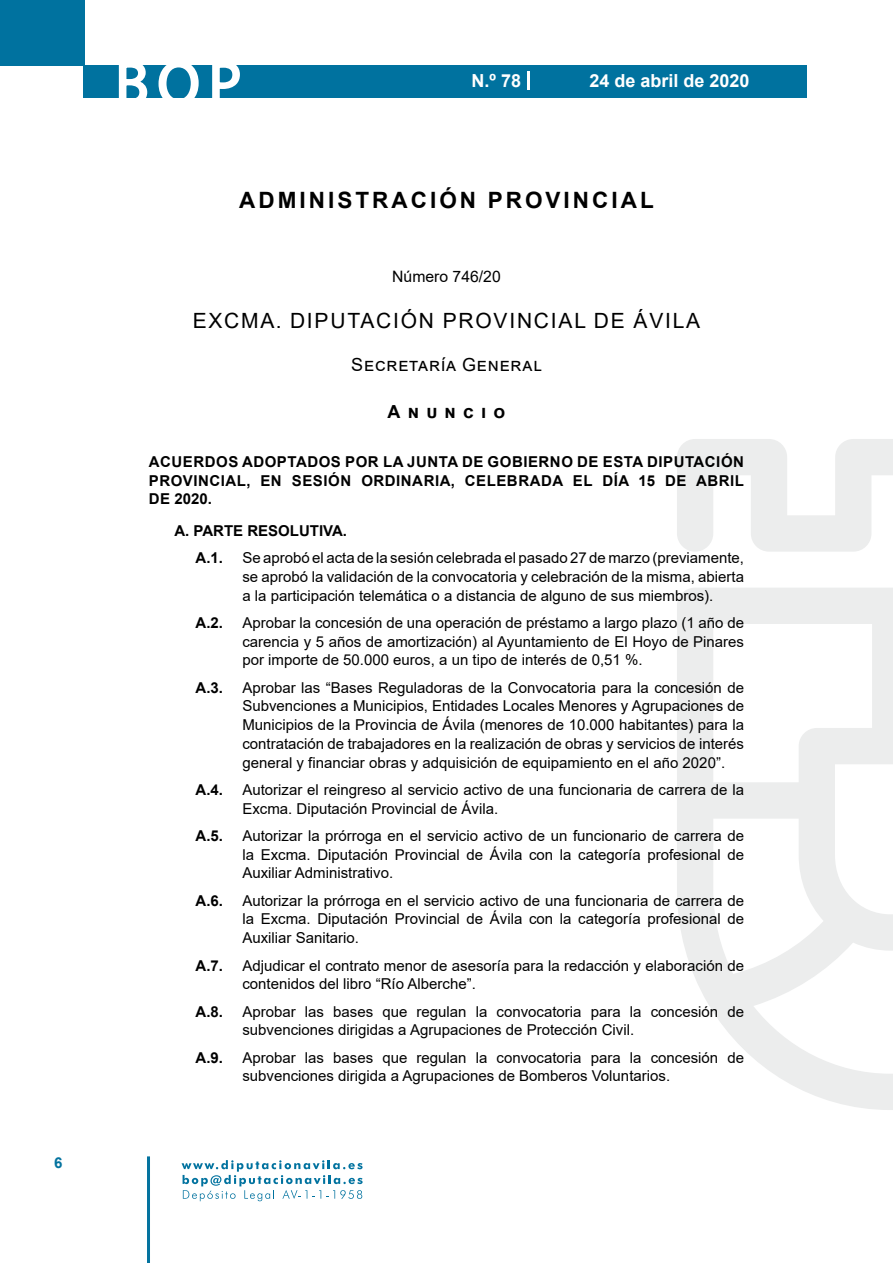
<style>
.page{position:relative;width:893px;height:1263px;background:#fff}
.page>*{position:absolute;margin:0;border:0;box-sizing:border-box;transform-origin:0 0}
.t1{font:500 61.5px "Avant Garde";color:#fff}
.t2{font:700 22.5px "Arial";letter-spacing:.135em;color:#000}
.t3{font:21px "Arial";letter-spacing:.085em;color:#000}
.t4{font:700 18px "Arial";color:#fff}
.t5{font:18px "Arial";letter-spacing:.05em;color:#000}
.t6{font:700 18px "Arial";letter-spacing:.4em;color:#000}
.t7{font:15.75px "Arial";color:#000}
.t8{font:15px/18.8px "Arial";color:#000;text-align:justify}
.t9{font:700 15px/18.8px "Arial";letter-spacing:.035em;color:#000;text-align:justify}
.t10{font:700 15px/27.3px "Arial";color:#000}
.t11{font:700 15px "Arial";color:#04739f}
</style>
<div class="page">
<div style="left:0;top:0;width:85px;height:65px;background:#00729f"></div>
<div style="left:84px;top:65px;width:723px;height:33px;background:#00729f"></div>
<svg style="left:118px;top:65px;width:30px;height:33px"></svg>
<svg style="left:158px;top:65px;width:41px;height:33px"></svg>
<svg style="left:212px;top:65px;width:28px;height:33px"></svg>
<svg style="left:182px;top:1160px;width:181px;height:41px"></svg>
<hr style="left:147px;top:1156px;width:3px;height:107px;background:#04739f">
<svg style="left:528px;top:71px;width:2px;height:19px"></svg>
<svg style="left:677px;top:439px;width:216px;height:671px"></svg>
<p class="t11" style="left:54px;top:1152px;width:10px">6</p>
<h1 class="t1" style="left:115px;top:46px;width:128px">BOP</h1>
<p class="t4" style="left:472px;top:68px;width:51px">N.º 78</p>
<p class="t4" style="left:589px;top:68px;width:162px">24 de abril de 2020</p>
<h2 class="t2" style="left:239px;top:184px;width:416px">ADMINISTRACIÓN PROVINCIAL</h2>
<p class="t7" style="left:392px;top:266px;width:110px">Número 746/20</p>
<h3 class="t3" style="left:193px;top:307px;width:509px">EXCMA. DIPUTACIÓN PROVINCIAL DE ÁVILA</h3>
<p class="t5" style="left:351px;top:352px;width:192px">Secretaría General</p>
<p class="t6" style="left:388px;top:399px;width:119px">Anuncio</p>
<p class="t9" style="left:149px;top:452px;width:597px">ACUERDOS ADOPTADOS POR LA JUNTA DE GOBIERNO DE ESTA DIPUTACIÓN PROVINCIAL, EN SESIÓN ORDINARIA, CELEBRADA EL DÍA 15 DE ABRIL DE 2020.</p>
<p class="t10" style="left:196px;top:517px;width:153px;text-indent:-21px">A. PARTE RESOLUTIVA.<br>A.1.</p>
<p class="t8" style="left:242px;top:548px;width:503px">Se aprobó el acta de la sesión celebrada el pasado 27 de marzo (previamente, se aprobó la validación de la convocatoria y celebración de la misma, abierta a la participación telemática o a distancia de alguno de sus miembros).</p>
<p class="t9" style="left:196px;top:613px;width:29px">A.2.</p>
<p class="t8" style="left:242px;top:613px;width:503px">Aprobar la concesión de una operación de préstamo a largo plazo (1 año de carencia y 5 años de amortización) al Ayuntamiento de El Hoyo de Pinares por importe de 50.000 euros, a un tipo de interés de 0,51 %.</p>
<p class="t9" style="left:196px;top:678px;width:29px">A.3.</p>
<p class="t8" style="left:242px;top:678px;width:503px">Aprobar las “Bases Reguladoras de la Convocatoria para la concesión de Subvenciones a Municipios, Entidades Locales Menores y Agrupaciones de Municipios de la Provincia de Ávila (menores de 10.000 habitantes) para la contratación de trabajadores en la realización de obras y servicios de interés general y financiar obras y adquisición de equipamiento en el año 2020”.</p>
<p class="t9" style="left:196px;top:780px;width:29px">A.4.</p>
<p class="t8" style="left:242px;top:780px;width:503px">Autorizar el reingreso al servicio activo de una funcionaria de carrera de la<br>Excma. Diputación Provincial de Ávila.</p>
<p class="t9" style="left:196px;top:826px;width:29px">A.5.</p>
<p class="t8" style="left:242px;top:826px;width:503px">Autorizar la prórroga en el servicio activo de un funcionario de carrera de la Excma. Diputación Provincial de Ávila con la categoría profesional de Auxiliar Administrativo.</p>
<p class="t9" style="left:196px;top:891px;width:29px">A.6.</p>
<p class="t8" style="left:242px;top:891px;width:503px">Autorizar la prórroga en el servicio activo de una funcionaria de carrera de la Excma. Diputación Provincial de Ávila con la categoría profesional de Auxiliar Sanitario.</p>
<p class="t9" style="left:196px;top:956px;width:29px">A.7.</p>
<p class="t8" style="left:242px;top:956px;width:503px">Adjudicar el contrato menor de asesoría para la redacción y elaboración de contenidos del libro “Río Alberche”.</p>
<p class="t9" style="left:196px;top:1002px;width:29px">A.8.</p>
<p class="t8" style="left:242px;top:1002px;width:503px">Aprobar las bases que regulan la convocatoria para la concesión de subvenciones dirigidas a Agrupaciones de Protección Civil.</p>
<p class="t9" style="left:196px;top:1048px;width:29px">A.9.</p>
<p class="t8" style="left:242px;top:1048px;width:503px">Aprobar las bases que regulan la convocatoria para la concesión de subvenciones dirigida a Agrupaciones de Bomberos Voluntarios.</p>
</div>
